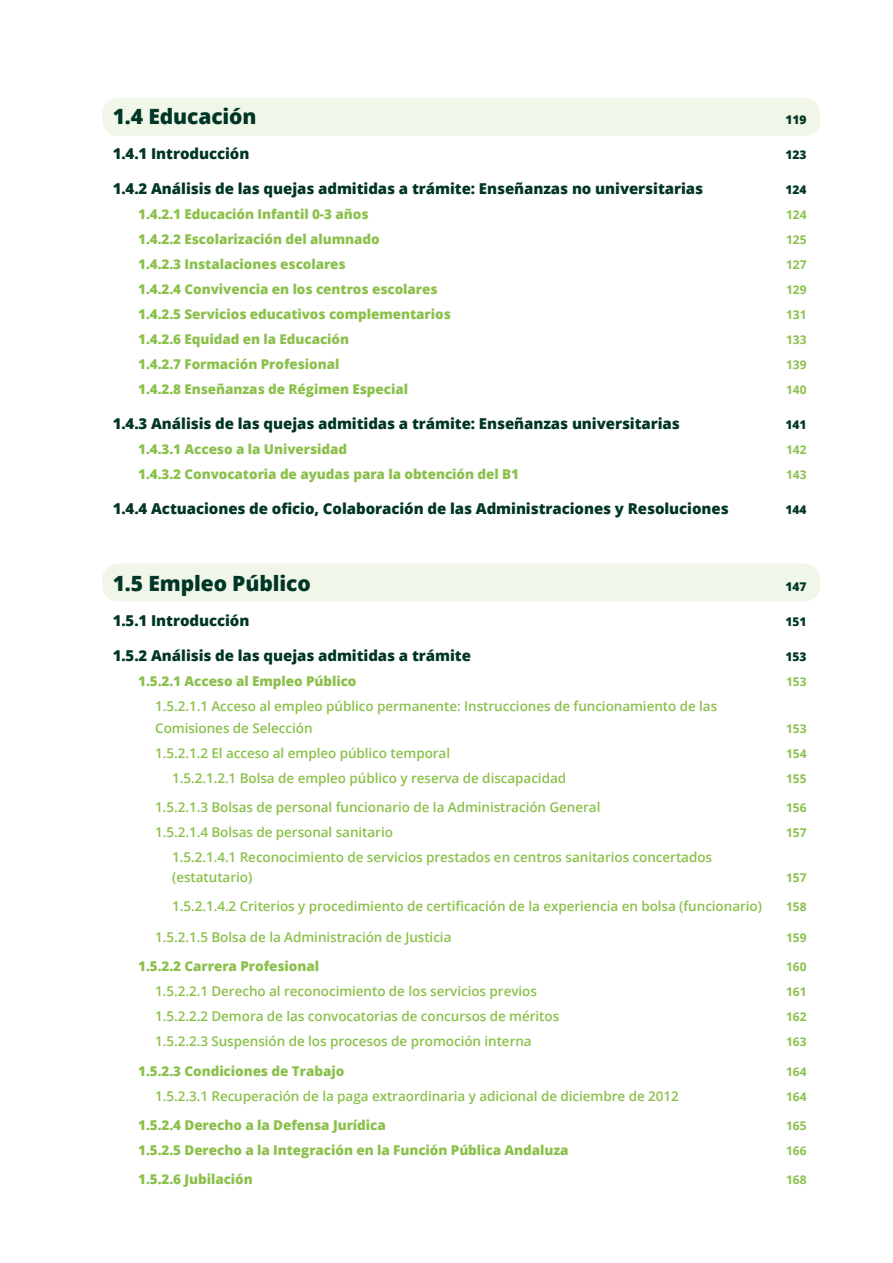
<style>
.page{position:relative;width:893px;height:1263px;background:#fff}
.page>*{position:absolute;margin:0;border:0;box-sizing:border-box;transform-origin:0 0}
.t1{font:800 21px "Open Sans";letter-spacing:-.005em;color:#003625}
.t2{font:800 15px "Open Sans";letter-spacing:-.005em;color:#003625}
.t3{font:600 13.5px/22.2px "Open Sans";letter-spacing:-.005em;color:#8bc04b}
.t4{font:800 13.5px "Open Sans";letter-spacing:-.005em;color:#8bc04b}
.t5{font:700 12px "Open Sans";letter-spacing:-.005em;color:#8bc04b}
.t6{font:800 12px "Open Sans";letter-spacing:-.005em;color:#003625}
</style>
<div class="page">
<div style="left:102px;top:98px;width:718px;height:38px;background:#f0f6e8;border-radius:16px"></div>
<div style="left:102px;top:563px;width:718px;height:38px;background:#f0f6e8;border-radius:16px"></div>
<h1 class="t1" style="left:113px;top:100px;width:145px">1.4 Educación</h1>
<p class="t6" style="left:786px;top:110px;width:22px">119</p>
<p class="t2" style="left:113px;top:142px;width:138px">1.4.1 Introducción</p>
<p class="t6" style="left:786px;top:145px;width:22px">123</p>
<p class="t2" style="left:113px;top:177px;width:592px">1.4.2 Análisis de las quejas admitidas a trámite: Enseñanzas no universitarias</p>
<p class="t6" style="left:786px;top:180px;width:22px">124</p>
<p class="t4" style="left:138px;top:203px;width:232px">1.4.2.1 Educación Infantil 0-3 años</p>
<p class="t5" style="left:786px;top:206px;width:22px">124</p>
<p class="t4" style="left:138px;top:228px;width:243px">1.4.2.2 Escolarización del alumnado</p>
<p class="t5" style="left:786px;top:231px;width:22px">125</p>
<p class="t4" style="left:138px;top:253px;width:209px">1.4.2.3 Instalaciones escolares</p>
<p class="t5" style="left:786px;top:256px;width:22px">127</p>
<p class="t4" style="left:138px;top:279px;width:301px">1.4.2.4 Convivencia en los centros escolares</p>
<p class="t5" style="left:786px;top:281px;width:22px">129</p>
<p class="t4" style="left:138px;top:304px;width:314px">1.4.2.5 Servicios educativos complementarios</p>
<p class="t5" style="left:786px;top:306px;width:22px">131</p>
<p class="t4" style="left:138px;top:329px;width:212px">1.4.2.6 Equidad en la Educación</p>
<p class="t5" style="left:786px;top:331px;width:22px">133</p>
<p class="t4" style="left:138px;top:354px;width:203px">1.4.2.7 Formación Profesional</p>
<p class="t5" style="left:786px;top:356px;width:22px">139</p>
<p class="t4" style="left:138px;top:379px;width:271px">1.4.2.8 Enseñanzas de Régimen Especial</p>
<p class="t5" style="left:786px;top:381px;width:22px">140</p>
<p class="t2" style="left:113px;top:412px;width:569px">1.4.3 Análisis de las quejas admitidas a trámite: Enseñanzas universitarias</p>
<p class="t6" style="left:786px;top:415px;width:22px">141</p>
<p class="t4" style="left:138px;top:439px;width:210px">1.4.3.1 Acceso a la Universidad</p>
<p class="t5" style="left:786px;top:441px;width:22px">142</p>
<p class="t4" style="left:138px;top:464px;width:382px">1.4.3.2 Convocatoria de ayudas para la obtención del B1</p>
<p class="t5" style="left:786px;top:466px;width:22px">143</p>
<p class="t2" style="left:113px;top:497px;width:618px">1.4.4 Actuaciones de oficio, Colaboración de las Administraciones y Resoluciones</p>
<p class="t6" style="left:786px;top:500px;width:22px">144</p>
<h1 class="t1" style="left:113px;top:567px;width:200px">1.5 Empleo Público</h1>
<p class="t6" style="left:786px;top:577px;width:22px">147</p>
<p class="t2" style="left:113px;top:609px;width:138px">1.5.1 Introducción</p>
<p class="t6" style="left:786px;top:612px;width:22px">151</p>
<p class="t2" style="left:113px;top:644px;width:360px">1.5.2 Análisis de las quejas admitidas a trámite</p>
<p class="t6" style="left:786px;top:647px;width:22px">153</p>
<p class="t4" style="left:138px;top:670px;width:220px">1.5.2.1 Acceso al Empleo Público</p>
<p class="t5" style="left:786px;top:673px;width:22px">153</p>
<p class="t3" style="left:155px;top:694px;width:564px">1.5.2.1.1 Acceso al empleo público permanente: Instrucciones de funcionamiento de las<br>Comisiones de Selección</p>
<p class="t5" style="left:786px;top:720px;width:22px">153</p>
<p class="t3" style="left:155px;top:741px;width:296px">1.5.2.1.2 El acceso al empleo público temporal</p>
<p class="t5" style="left:786px;top:745px;width:22px">154</p>
<p class="t3" style="left:172px;top:766px;width:395px">1.5.2.1.2.1 Bolsa de empleo público y reserva de discapacidad</p>
<p class="t5" style="left:786px;top:770px;width:22px">155</p>
<p class="t3" style="left:155px;top:796px;width:447px">1.5.2.1.3 Bolsas de personal funcionario de la Administración General</p>
<p class="t5" style="left:786px;top:799px;width:22px">156</p>
<p class="t3" style="left:155px;top:821px;width:239px">1.5.2.1.4 Bolsas de personal sanitario</p>
<p class="t5" style="left:786px;top:824px;width:22px">157</p>
<p class="t3" style="left:172px;top:847px;width:541px;line-height:19.8px">1.5.2.1.4.1 Reconocimiento de servicios prestados en centros sanitarios concertados (estatutario)</p>
<p class="t5" style="left:786px;top:869px;width:22px">157</p>
<p class="t3" style="left:172px;top:895px;width:591px">1.5.2.1.4.2 Criterios y procedimiento de certificación de la experiencia en bolsa (funcionario)</p>
<p class="t5" style="left:786px;top:898px;width:22px">158</p>
<p class="t3" style="left:155px;top:926px;width:298px">1.5.2.1.5 Bolsa de la Administración de Justicia</p>
<p class="t5" style="left:786px;top:929px;width:22px">159</p>
<p class="t4" style="left:138px;top:956px;width:182px">1.5.2.2 Carrera Profesional</p>
<p class="t5" style="left:786px;top:958px;width:22px">160</p>
<p class="t3" style="left:155px;top:980px;width:383px">1.5.2.2.1 Derecho al reconocimiento de los servicios previos</p>
<p class="t5" style="left:786px;top:983px;width:22px">161</p>
<p class="t3" style="left:155px;top:1005px;width:406px">1.5.2.2.2 Demora de las convocatorias de concursos de méritos</p>
<p class="t5" style="left:786px;top:1008px;width:22px">162</p>
<p class="t3" style="left:155px;top:1030px;width:378px">1.5.2.2.3 Suspensión de los procesos de promoción interna</p>
<p class="t5" style="left:786px;top:1033px;width:22px">163</p>
<p class="t4" style="left:138px;top:1060px;width:208px">1.5.2.3 Condiciones de Trabajo</p>
<p class="t5" style="left:786px;top:1063px;width:22px">164</p>
<p class="t3" style="left:155px;top:1084px;width:525px">1.5.2.3.1 Recuperación de la paga extraordinaria y adicional de diciembre de 2012</p>
<p class="t5" style="left:786px;top:1088px;width:22px">164</p>
<p class="t4" style="left:138px;top:1115px;width:249px">1.5.2.4 Derecho a la Defensa Jurídica</p>
<p class="t5" style="left:786px;top:1117px;width:22px">165</p>
<p class="t4" style="left:138px;top:1140px;width:432px">1.5.2.5 Derecho a la Integración en la Función Pública Andaluza</p>
<p class="t5" style="left:786px;top:1142px;width:22px">166</p>
<p class="t4" style="left:138px;top:1169px;width:116px">1.5.2.6 Jubilación</p>
<p class="t5" style="left:786px;top:1171px;width:22px">168</p>
</div>
